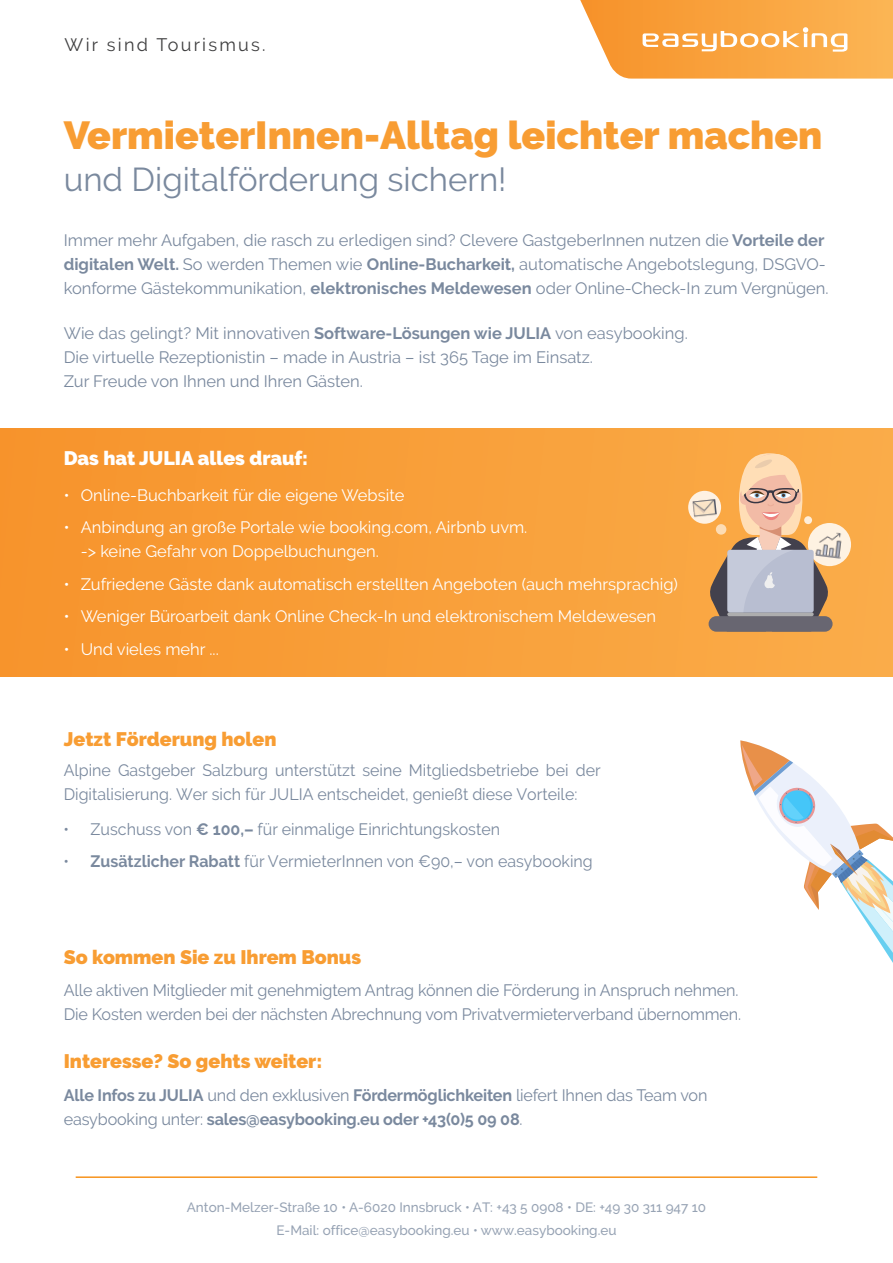
<style>
.page{position:relative;width:893px;height:1263px;background:#fff}
.page>*{position:absolute;margin:0;border:0;box-sizing:border-box;transform-origin:0 0}
.t1{font:900 39px "Raleway";color:#f89d33}
.t2{font:33px "Raleway";color:#7a899e}
.t3{font:900 19.5px "Raleway";color:#f89d33}
.t4{font:900 19.5px "Raleway";color:#fff}
.t5{font:18px "Raleway";letter-spacing:.125em;color:#3e3e3f}
.t6{font:16.5px/24px "Raleway";color:#7a899e}
.t7{font:16.5px/24px "Raleway";color:#fff}
.t8{font:700 16.5px/24px "Raleway";letter-spacing:-.01em;color:#7a899e}
.t9{font:500 13.5px/22.5px "Raleway";color:#97a3b4;text-align:center}
.s1{font-weight:700}
.s2{font-weight:400}
</style>
<div class="page">
<div style="left:0;top:429px;width:893px;height:247px;background:linear-gradient(to right,#f7942c,#faac49)"></div>
<svg style="left:740px;top:740px;width:153px;height:223px"></svg>
<svg style="left:580px;top:0;width:313px;height:79px;background:#f9af56"></svg>
<svg style="left:808px;top:523px;width:43px;height:43px"></svg>
<img style="left:829px;top:530px;width:15px;height:29px">
<svg style="left:709px;top:616px;width:124px;height:16px"></svg>
<svg style="left:709px;top:448px;width:120px;height:183px;background:#cdab8c"></svg>
<svg style="left:688px;top:491px;width:33px;height:33px"></svg>
<img style="left:692px;top:496px;width:25px;height:25px">
<div style="left:716px;top:524px;width:10px;height:11px;background:#fddcb3;border-radius:50%"></div>
<svg style="left:804px;top:516px;width:8px;height:8px"></svg>
<hr style="left:76px;top:1176px;width:741px;height:2px;background:#f7931d">
<p class="t5" style="left:65px;top:34px;width:202px">Wir sind Tourismus.</p>
<p class="t1" style="left:64px;top:113px;width:760px">VermieterInnen-Alltag leichter machen</p>
<p class="t2" style="left:64px;top:160px;width:444px">und Digitalförderung sichern!</p>
<p class="t6" style="left:64px;top:228px;width:766px">Immer mehr Aufgaben, die rasch zu erledigen sind? Clevere GastgeberInnen nutzen die <span class="s1">Vorteile der digitalen Welt.</span> So werden Themen wie <span class="s1">Online-Bucharkeit,</span> automatische Angebotslegung, DSGVO&shy;konforme Gästekommunikation, <span class="s1">elektronisches Meldewesen</span> oder Online-Check-In zum Vergnügen.</p>
<p class="t6" style="left:64px;top:321px;width:625px">Wie das gelingt? Mit innovativen <span class="s1">Software-Lösungen wie JULIA</span> von easybooking.<br>Die virtuelle Rezeptionistin – made in Austria – ist 365 Tage im Einsatz.<br>Zur Freude von Ihnen und Ihren Gästen.</p>
<p class="t4" style="left:64px;top:446px;width:246px">Das hat JULIA alles drauf:</p>
<p class="t7" style="left:64px;top:483px;width:342px">• Online-Buchbarkeit für die eigene Website</p>
<p class="t7" style="left:81px;top:515px;width:448px;text-indent:-17px">• Anbindung an große Portale wie booking.com, Airbnb uvm. -&gt; keine Gefahr von Doppelbuchungen.</p>
<p class="t7" style="left:64px;top:572px;width:616px">• Zufriedene Gäste dank automatisch erstellten Angeboten (auch mehrsprachig)</p>
<p class="t7" style="left:64px;top:604px;width:594px">• Weniger Büroarbeit dank Online Check-In und elektronischem Meldewesen</p>
<p class="t7" style="left:64px;top:637px;width:157px">• Und vieles mehr ...</p>
<p class="t3" style="left:64px;top:728px;width:214px">Jetzt Förderung holen</p>
<p class="t6" style="left:64px;top:758px;width:538px">Alpine Gastgeber Salzburg unterstützt seine Mitgliedsbetriebe bei der<br>Digitalisierung. Wer sich für JULIA entscheidet, genießt diese Vorteile:</p>
<p class="t6" style="left:64px;top:817px;width:438px">• Zuschuss von <span class="s1">€ 100,–</span> für einmalige Einrichtungskosten</p>
<p class="t6" style="left:64px;top:849px;width:531px">• <span class="s1">Zusätzlicher Rabatt</span> für VermieterInnen von €90,– von easybooking</p>
<p class="t3" style="left:64px;top:945px;width:299px">So kommen Sie zu Ihrem Bonus</p>
<p class="t6" style="left:64px;top:978px;width:679px">Alle aktiven Mitglieder mit genehmigtem Antrag können die Förderung in Anspruch nehmen.<br>Die Kosten werden bei der nächsten Abrechnung vom Privatvermieterverband übernommen.</p>
<p class="t3" style="left:64px;top:1050px;width:260px">Interesse? So gehts weiter:</p>
<p class="t8" style="left:64px;top:1083px;width:645px">Alle Infos zu JULIA <span class="s2">und den exklusiven</span> Fördermöglichkeiten <span class="s2">liefert Ihnen das Team von easybooking unter:</span> sales@easybooking.eu oder +43(0)5 09 08<span class="s2">.</span></p>
<p class="t9" style="left:187px;top:1196px;width:521px">Anton-Melzer-Straße 10 • A-6020 Innsbruck • AT: +43 5 0908 • DE: +49 30 311 947 10<br>E-Mail: office@easybooking.eu • www.easybooking.eu</p>
</div>
